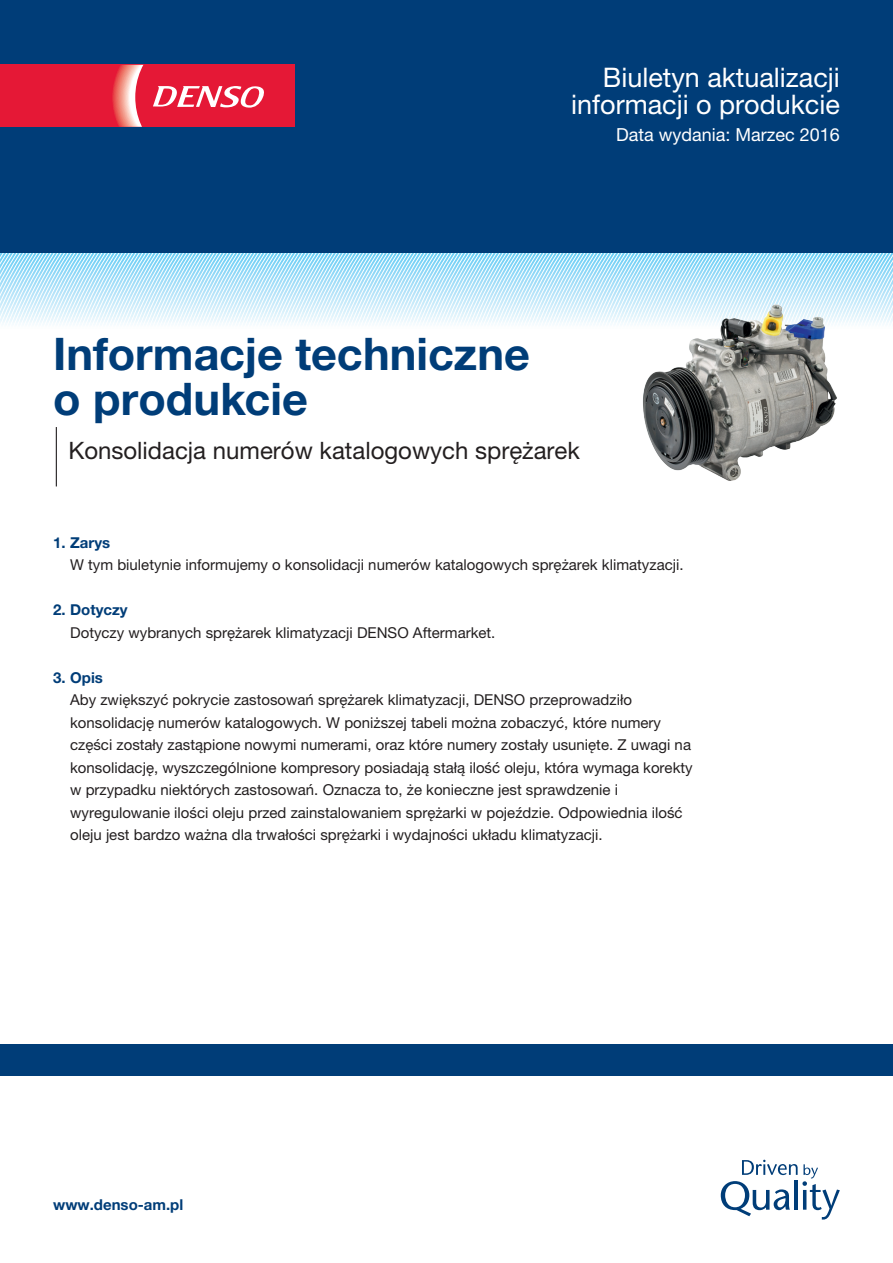
<style>
.page{position:relative;width:893px;height:1263px;background:#fff}
.page>*{position:absolute;margin:0;border:0;box-sizing:border-box;transform-origin:0 0}
.t1{font:700 45px/45px "Helvetica Neue LT Pro";color:#003d78}
.t2{font:27px/27px "Helvetica Neue LT Pro";color:#fff;text-align:right}
.t3{font:24px "Helvetica Neue LT Pro";color:#231f20}
.t4{font:18px "Helvetica Neue LT Pro";color:#fff}
.Body{font:15px/22.5px "Helvetica Neue LT Pro";color:#231f20}
.Tussenkop{font:700 15px "Helvetica Neue LT Pro";color:#003d78}
</style>
<div class="page">
<div style="left:0;top:0;width:893px;height:253px;background:#003d78"></div>
<div style="left:0;top:1044px;width:893px;height:32px;background:#003d78"></div>
<svg style="left:721px;top:1160px;width:119px;height:59px"></svg>
<div style="left:0;top:65px;width:295px;height:62px;background:#e51836"></div>
<svg style="left:112px;top:65px;width:152px;height:62px"></svg>
<svg style="left:0;top:253px;width:893px;height:72px"></svg>
<hr style="left:56px;top:427px;width:1px;height:59px;background:#231f20">
<img style="left:641px;top:297px;width:199px;height:184px">
<p class="t2" style="left:571px;top:64px;width:270px">Biuletyn aktualizacji informacji o produkcie</p>
<p class="t4" style="left:616px;top:124px;width:225px">Data wydania: Marzec 2016</p>
<p class="t1" style="left:53px;top:330px;width:478px">Informacje techniczne o produkcie</p>
<p class="t3" style="left:68px;top:436px;width:513px">Konsolidacja numerów katalogowych sprężarek</p>
<p class="Tussenkop" style="left:53px;top:533px;width:59px">1. Zarys</p>
<p class="Body" style="left:70px;top:554px;width:615px">W tym biuletynie informujemy o konsolidacji numerów katalogowych sprężarek klimatyzacji.</p>
<p class="Tussenkop" style="left:53px;top:601px;width:76px">2. Dotyczy</p>
<p class="Body" style="left:70px;top:621px;width:427px">Dotyczy wybranych sprężarek klimatyzacji DENSO Aftermarket.</p>
<p class="Tussenkop" style="left:53px;top:668px;width:51px">3. Opis</p>
<p class="Body" style="left:70px;top:689px;width:624px">Aby zwiększyć pokrycie zastosowań sprężarek klimatyzacji, DENSO przeprowadziło konsolidację numerów katalogowych. W poniższej tabeli można zobaczyć, które numery części zostały zastąpione nowymi numerami, oraz które numery zostały usunięte. Z uwagi na konsolidację, wyszczególnione kompresory posiadają stałą ilość oleju, która wymaga korekty w przypadku niektórych zastosowań. Oznacza to, że konieczne jest sprawdzenie i wyregulowanie ilości oleju przed zainstalowaniem sprężarki w pojeździe. Odpowiednia ilość oleju jest bardzo ważna dla trwałości sprężarki i wydajności układu klimatyzacji.</p>
<p class="Tussenkop" style="left:53px;top:1195px;width:132px">www.denso-am.pl</p>
</div>
